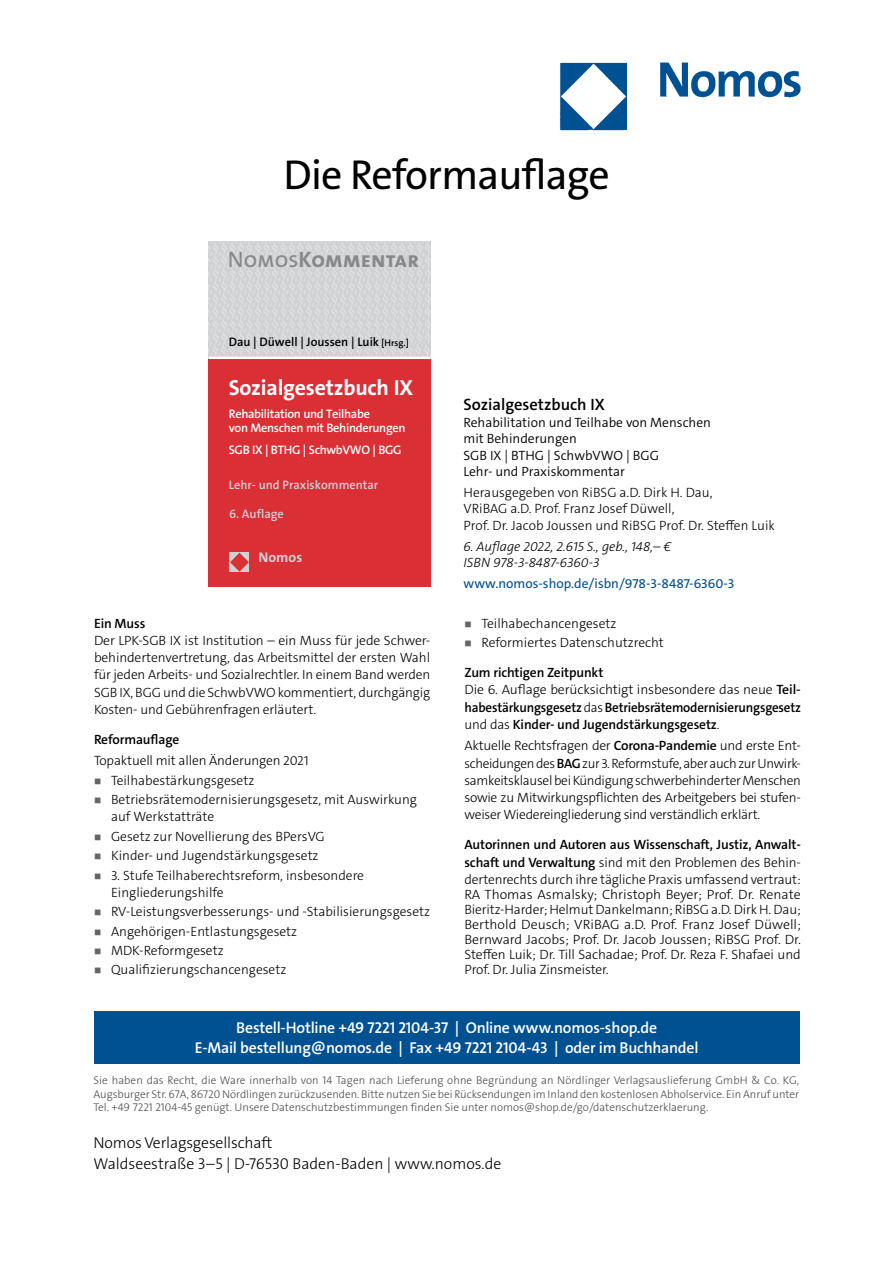
<style>
.page{position:relative;width:893px;height:1263px;background:#fff}
.page>*{position:absolute;margin:0;border:0;box-sizing:border-box;transform-origin:0 0}
.t1{font:42px "The Sans Os F";letter-spacing:-.02em;color:#000}
.t2{font:700 22.35px "The Sans Os F";letter-spacing:-.005em;color:#87888a}
.t3{font:700 21.75px "The Sans Os F";letter-spacing:-.01em;color:#fff}
.t4{font:600 16.5px "The Sans C5";color:#000}
.t5{font:600 15.75px/21px "The Sans Os F";letter-spacing:-.01em;color:#fff;text-align:center}
.t6{font:300 15.75px/21px "The Sans Os F";color:#000}
.t7{font:700 14.1px "The Sans Os F";color:#d0d1d2}
.t8{font:300 13.5px/17.2px "The Sans C5";color:#000}
.t9{font:600 13.5px/17.2px "The Sans C5";letter-spacing:-.015em;color:#000}
.t10{font:300 13.5px/16.5px "The Sans C5";color:#000}
.t11{font:italic 300 13.5px/16.5px "The Sans C5";color:#000}
.t12{font:13.5px "The Sans C5";color:#005192}
.t13{font:600 12.3px/14.1px "The Sans Os F";letter-spacing:-.025em;color:#fff}
.t14{font:600 12.3px "The Sans Os F";color:#d0d1d2}
.t15{font:600 12.3px "The Sans Os F";color:#000}
.t16{font:300 11.25px/13.5px "The Sans Os F";color:#4b4b4d;text-align:justify}
.s1{font-weight:400}
.s2{font-size:9.45px}
.s3{font-weight:300}
.s4{font-weight:600}
</style>
<div class="page">
<img style="left:559px;top:62px;width:242px;height:69px">
<div style="left:94px;top:1011px;width:705px;height:52px;background:#005192"></div>
<img style="left:208px;top:241px;width:223px;height:116px">
<div style="left:208px;top:358px;width:223px;height:229px;background:#db2f36"></div>
<hr style="left:208px;top:357px;width:223px;height:2px;background:#fff">
<div style="left:230px;top:552px;width:19px;height:20px;background:#d0d1d2"></div>
<svg style="left:230px;top:553px;width:19px;height:19px"></svg>
<h1 class="t1" style="left:284px;top:148px;width:328px">Die Reformauflage</h1>
<h2 class="t2" style="left:228px;top:245px;width:192px"><span class="s1">NOMOS</span>KOMMENTAR</h2>
<p class="t15" style="left:229px;top:334px;width:182px">Dau | Düwell | Joussen | Luik <span class="s2">[Hrsg.]</span></p>
<h3 class="t3" style="left:229px;top:374px;width:186px">Sozialgesetzbuch IX</h3>
<p class="t13" style="left:229px;top:407px;width:178px">Rehabilitation und Teilhabe<br>von Menschen mit Behinderungen</p>
<p class="t13" style="left:229px;top:443px;width:174px">SGB IX | BTHG | SchwbVWO | BGG</p>
<p class="t14" style="left:229px;top:477px;width:151px">Lehr- und Praxiskommentar</p>
<p class="t14" style="left:229px;top:506px;width:56px">6. Auflage</p>
<p class="t7" style="left:259px;top:548px;width:45px">Nomos</p>
<p class="t9" style="left:94px;top:615px;width:53px">Ein Muss</p>
<p class="t8" style="left:94px;top:632px;width:338px;text-align:justify">Der LPK-SGB IX ist Institution – ein Muss für jede Schwer&shy;behindertenvertretung, das Arbeitsmittel der ersten Wahl für jeden Arbeits- und Sozialrechtler. In einem Band werden SGB IX, BGG und die SchwbVWO kommentiert, durchgängig Kosten- und Gebührenfragen erläutert.</p>
<p class="t9" style="left:94px;top:731px;width:87px">Reformauflage</p>
<p class="t8" style="left:111px;top:751px;width:308px;line-height:19.4px;text-indent:-17px">Topaktuell mit allen Änderungen 2021<br>Teilhabestärkungsgesetz<br>Betriebsrätemodernisierungsgesetz, mit Auswirkung</p>
<p class="t8" style="left:111px;top:807px;width:215px;line-height:19.4px">auf Werkstatträte<br>Gesetz zur Novellierung des BPersVG<br>Kinder- und Jugendstärkungsgesetz</p>
<p class="t8" style="left:111px;top:866px;width:255px">3. Stufe Teilhaberechtsreform, insbesondere<br>Eingliederungshilfe</p>
<p class="t8" style="left:111px;top:902px;width:321px;line-height:19.4px">RV-Leistungsverbesserungs- und -Stabilisierungsgesetz Angehörigen-Entlastungsgesetz<br>MDK-Reformgesetz<br>Qualifizierungschancengesetz</p>
<p class="t4" style="left:463px;top:394px;width:143px">Sozialgesetzbuch IX</p>
<p class="t10" style="left:463px;top:414px;width:249px">Rehabilitation und Teilhabe von Menschen mit Behinderungen<br>SGB IX | BTHG | SchwbVWO | BGG<br>Lehr- und Praxiskommentar</p>
<p class="t8" style="left:463px;top:484px;width:313px;line-height:16.5px">Herausgegeben von RiBSG a.D. Dirk H. Dau,<br>VRiBAG a.D. Prof. Franz Josef Düwell,<br>Prof. Dr. Jacob Joussen und RiBSG Prof. Dr. Steffen Luik</p>
<p class="t11" style="left:463px;top:538px;width:209px">6. Auflage 2022, 2.615 S., geb., 148,– €<br>ISBN 978-3-8487-6360-3</p>
<p class="t12" style="left:463px;top:575px;width:272px">www.nomos-shop.de/isbn/978-3-8487-6360-3</p>
<p class="t8" style="left:481px;top:613px;width:184px;line-height:19.4px">Teilhabechancengesetz<br>Reformiertes Datenschutzrecht</p>
<p class="t9" style="left:464px;top:664px;width:338px">Zum richtigen Zeitpunkt<br><span class="s3">Die 6. Auflage berücksichtigt insbesondere das neue</span> Teil&shy;habestärkungsgesetz <span class="s3">das</span> Betriebsrätemodernisierungsgesetz <span class="s3">und das</span> Kinder- und Jugendstärkungsgesetz<span class="s3">.</span></p>
<p class="t8" style="left:464px;top:737px;width:338px;text-align:justify">Aktuelle Rechtsfragen der <span class="s4">Corona-Pandemie</span> und erste Ent&shy;scheidungen des <span class="s4">BAG</span> zur 3. Reformstufe, aber auch zur Unwirk&shy;samkeitsklausel bei Kündigung schwerbehinderter Menschen sowie zu Mitwirkungspflichten des Arbeitgebers bei stufen&shy;weiser Wiedereingliederung sind verständlich erklärt.</p>
<p class="t8" style="left:464px;top:836px;width:338px;text-align:justify"><span class="s4">Autorinnen und Autoren aus Wissenschaft, Justiz, Anwalt&shy;schaft und Verwaltung</span> sind mit den Problemen des Behin&shy;dertenrechts durch ihre tägliche Praxis umfassend vertraut:</p>
<p class="t8" style="left:464px;top:887px;width:338px;line-height:15px;text-align:justify">RA Thomas Asmalsky; Christoph Beyer; Prof. Dr. Renate Bieritz-Harder; Helmut Dankelmann; RiBSG a.D. Dirk H. Dau; Berthold Deusch; VRiBAG a.D. Prof. Franz Josef Düwell; Bernward Jacobs; Prof. Dr. Jacob Joussen; RiBSG Prof. Dr.<br>Steffen Luik; Dr. Till Sachadae; Prof. Dr. Reza F. Shafaei und Prof. Dr. Julia Zinsmeister.</p>
<p class="t5" style="left:195px;top:1017px;width:505px">Bestell-Hotline +49 7221 2104-37 | Online www.nomos-shop.de<br>E-Mail bestellung@nomos.de | Fax +49 7221 2104-43 | oder im Buchhandel</p>
<p class="t16" style="left:94px;top:1074px;width:707px">Sie haben das Recht, die Ware innerhalb von 14 Tagen nach Lieferung ohne Begründung an Nördlinger Verlagsauslieferung GmbH &amp; Co. KG, Augsburger Str. 67A, 86720 Nördlingen zurückzusenden. Bitte nutzen Sie bei Rücksendungen im Inland den kostenlosen Abholservice. Ein Anruf unter Tel. +49 7221 2104-45 genügt. Unsere Datenschutzbestimmungen finden Sie unter nomos@shop.de/go/datenschutzerklaerung.</p>
<p class="t6" style="left:94px;top:1133px;width:409px">Nomos Verlagsgesellschaft<br>Waldseestraße 3–5 | D-76530 Baden-Baden | www.nomos.de</p>
</div>
